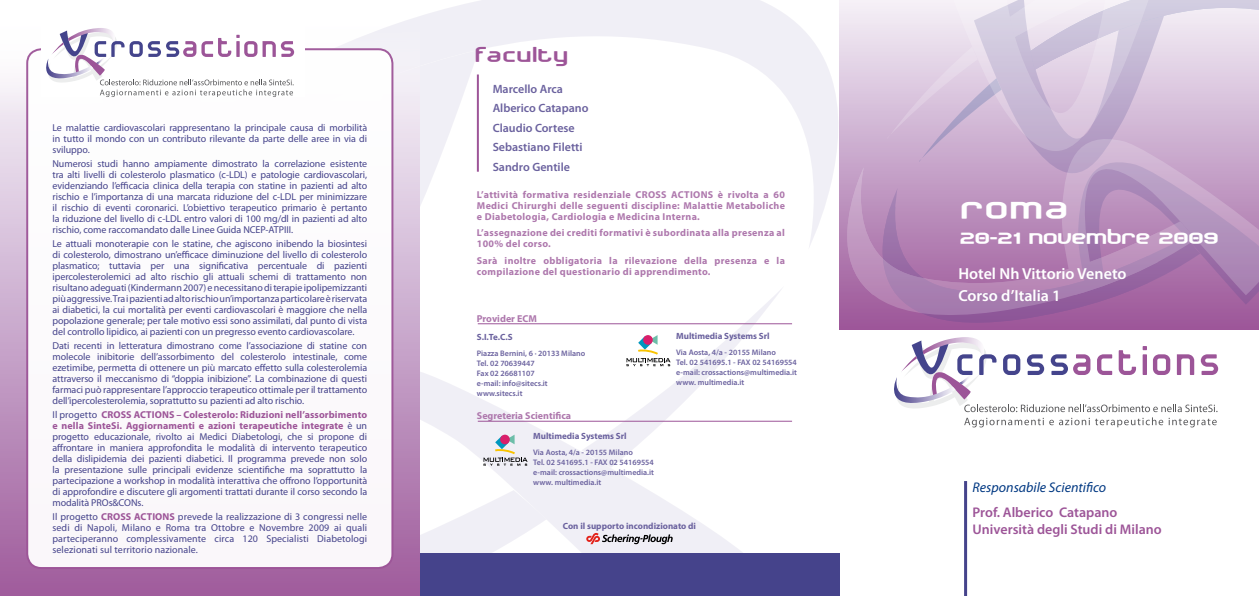
<style>
.page{position:relative;width:1259px;height:596px;background:#fff}
.page>*{position:absolute;margin:0;border:0;box-sizing:border-box;transform-origin:0 0}
.t1{font:31.4px "New Detroit";color:#fff}
.t2{font:20px "New Detroit";letter-spacing:-.07em;color:#fff}
.t3{font:20px "New Detroit";color:#9d5598}
.t4{font:600 16px/22px "Myriad Pro";color:#fff}
.t5{font:600 14px/16.8px "Myriad Pro";color:#9d5598}
.t6{font:italic 14px "Myriad Pro";color:#003882}
.t7{font:600 12px/19.5px "Myriad Pro";color:#6a619e}
.t8{font:10px/11px "Myriad Pro";letter-spacing:-.005em;color:#45438b;text-align:justify}
.t9{font:700 10px/11px "Myriad Pro";letter-spacing:.03em;color:#ae78ad}
.t10{font:700 10px "Myriad Pro";color:#ae78ad}
.t11{font:700 9px "Myriad Pro";color:#6a619e}
.t12{font:600 8px/10px "Myriad Pro";color:#6a619e}
.s1{font-weight:700;color:#9d5598}
</style>
<div class="page">
<svg style="left:581px;top:290px;width:203px;height:132px"></svg>
<svg style="left:547px;top:341px;width:197px;height:212px"></svg>
<svg style="left:420px;top:397px;width:127px;height:156px;fill:#f0eff6"></svg>
<svg style="left:420px;top:323px;width:59px;height:74px"></svg>
<svg style="left:391px;top:0;width:447px;height:247px"></svg>
<div style="left:0;top:26px;width:420px;height:569px;background:linear-gradient(to bottom,#fcffff,#9e5c9d)"></div>
<div style="left:27px;top:49px;width:365px;height:518px;background:#fff;border-radius:14px"></div>
<div style="left:26px;top:48px;width:367px;height:520px;border:2px solid #9d5598;border-radius:14px"></div>
<svg style="left:894px;top:337px;width:324px;height:90px"></svg>
<div style="left:839px;top:0;width:420px;height:329px;background:linear-gradient(to bottom,#f4f2f9,#9b5699)"></div>
<div style="left:420px;top:553px;width:419px;height:42px;background:#45438b"></div>
<div style="left:42px;top:26px;width:263px;height:71px;background:#fff"></div>
<svg style="left:37px;top:26px;width:257px;height:71px"></svg>
<hr style="left:964px;top:480px;width:3px;height:115px;background:#45438b">
<div style="left:881px;top:207px;width:267px;height:116px;background:linear-gradient(to right,#965799,#9d5a9b)"></div>
<svg style="left:1159px;top:130px;width:100px;height:165px;background:#bb96c0"></svg>
<svg style="left:846px;top:167px;width:350px;height:149px;background:#a775ab"></svg>
<svg style="left:846px;top:167px;width:312px;height:127px;background:#b487b6"></svg>
<svg style="left:947px;top:0;width:212px;height:186px;background:#cbb4d2"></svg>
<svg style="left:886px;top:47px;width:115px;height:116px;background:#d5c0da"></svg>
<svg style="left:1009px;top:0;width:250px;height:116px;background:#d8c8df"></svg>
<svg style="left:1019px;top:0;width:240px;height:38px;background:#e2dcea"></svg>
<svg style="left:586px;top:532px;width:86px;height:12px"></svg>
<hr style="left:477px;top:74px;width:2px;height:97px;background:#9d5598">
<svg style="left:626px;top:335px;width:44px;height:31px"></svg>
<svg style="left:483px;top:434px;width:44px;height:31px"></svg>
<hr style="left:478px;top:323px;width:314px;height:1px;background:#9d5598">
<hr style="left:478px;top:420px;width:314px;height:1px;background:#9d5598">
<p class="t8" style="left:52px;top:122px;width:316px">Le malattie cardiovascolari rappresentano la principale causa di morbilità in tutto il mondo con un contributo rilevante da parte delle aree in via di sviluppo.</p>
<p class="t8" style="left:52px;top:158px;width:316px">Numerosi studi hanno ampiamente dimostrato la correlazione esistente tra alti livelli di colesterolo plasmatico (c-LDL) e patologie cardiovascolari, evidenziando l’efficacia clinica della terapia con statine in pazienti ad alto rischio e l’importanza di una marcata riduzione del c-LDL per minimizzare il rischio di eventi coronarici. L’obiettivo terapeutico primario è pertanto la riduzione del livello di c-LDL entro valori di 100 mg/dl in pazienti ad alto rischio, come raccomandato dalle Linee Guida NCEP-ATPIII.</p>
<p class="t8" style="left:52px;top:238px;width:316px">Le attuali monoterapie con le statine, che agiscono inibendo la biosintesi di colesterolo, dimostrano un’efficace diminuzione del livello di colesterolo plasmatico; tuttavia per una significativa percentuale di pazienti ipercolesterolemici ad alto rischio gli attuali schemi di trattamento non risultano adeguati (Kindermann 2007) e necessitano di terapie ipolipemizzanti più aggressive. Tra i pazienti ad alto rischio un’importanza particolare è riservata ai diabetici, la cui mortalità per eventi cardiovascolari è maggiore che nella popolazione generale; per tale motivo essi sono assimilati, dal punto di vista del controllo lipidico, ai pazienti con un pregresso evento cardiovascolare.</p>
<p class="t8" style="left:52px;top:340px;width:316px">Dati recenti in letteratura dimostrano come l’associazione di statine con molecole inibitorie dell’assorbimento del colesterolo intestinale, come ezetimibe, permetta di ottenere un più marcato effetto sulla colesterolemia attraverso il meccanismo di “doppia inibizione”. La combinazione di questi farmaci può rappresentare l’approccio terapeutico ottimale per il trattamento dell’ipercolesterolemia, soprattutto su pazienti ad alto rischio.</p>
<p class="t8" style="left:52px;top:408px;width:316px">Il progetto <span class="s1">CROSS ACTIONS – Colesterolo: Riduzioni nell’assorbimento e nella SinteSi. Aggiornamenti e azioni terapeutiche integrate</span> è un progetto educazionale, rivolto ai Medici Diabetologi, che si propone di affrontare in maniera approfondita le modalità di intervento terapeutico della dislipidemia dei pazienti diabetici. Il programma prevede non solo la presentazione sulle principali evidenze scientifiche ma soprattutto la partecipazione a workshop in modalità interattiva che offrono l’opportunità di approfondire e discutere gli argomenti trattati durante il corso secondo la modalità PROs&amp;CONs.</p>
<p class="t8" style="left:52px;top:510px;width:316px">Il progetto <span class="s1">CROSS ACTIONS</span> prevede la realizzazione di 3 congressi nelle sedi di Napoli, Milano e Roma tra Ottobre e Novembre 2009 ai quali parteciperanno complessivamente circa 120 Specialisti Diabetologi selezionati sul territorio nazionale.</p>
<h2 class="t3" style="left:474px;top:46px;width:95px">FAculty</h2>
<p class="t7" style="left:493px;top:79px;width:97px">Marcello Arca<br>Alberico Catapano<br>Claudio Cortese<br>Sebastiano Filetti<br>Sandro Gentile</p>
<p class="t9" style="left:477px;top:188px;width:310px;text-align:justify">L’attività formativa residenziale CROSS ACTIONS è rivolta a 60<br>Medici Chirurghi delle seguenti discipline: Malattie Metaboliche e Diabetologia, Cardiologia e Medicina Interna.</p>
<p class="t9" style="left:477px;top:227px;width:309px">L’assegnazione dei crediti formativi è subordinata alla presenza al<br>100% del corso.</p>
<p class="t9" style="left:477px;top:255px;width:310px">Sarà inoltre obbligatoria la rilevazione della presenza e la compilazione del questionario di apprendimento.</p>
<p class="t10" style="left:477px;top:312px;width:61px">Provider ECM</p>
<p class="t11" style="left:477px;top:331px;width:37px">S.I.Te.C.S</p>
<p class="t12" style="left:477px;top:347px;width:110px">Piazza Bernini, 6 · 20133 Milano<br>Tel. 02 70639447<br>Fax 02 26681107<br>e-mail: info@sitecs.it www.sitecs.it</p>
<p class="t10" style="left:477px;top:409px;width:96px">Segreteria Scientifica</p>
<p class="t11" style="left:533px;top:429px;width:95px">Multimedia Systems Srl</p>
<p class="t12" style="left:533px;top:446px;width:122px">Via Aosta, 4/a - 20155 Milano<br>Tel. 02 541695.1 - FAX 02 54169554 e-mail: crossactions@multimedia.it www. multimedia.it</p>
<p class="t11" style="left:676px;top:330px;width:95px">Multimedia Systems Srl</p>
<p class="t12" style="left:676px;top:347px;width:122px">Via Aosta, 4/a - 20155 Milano<br>Tel. 02 541695.1 - FAX 02 54169554 e-mail: crossactions@multimedia.it www. multimedia.it</p>
<p class="t11" style="left:563px;top:520px;width:135px">Con il supporto incondizionato di</p>
<h1 class="t1" style="left:958px;top:193px;width:111px">roma</h1>
<h2 class="t2" style="left:958px;top:228px;width:261px">20-21 Novembre 2009</h2>
<h3 class="t4" style="left:958px;top:262px;width:170px">Hotel Nh Vittorio Veneto<br>Corso d’Italia 1</h3>
<h3 class="t6" style="left:972px;top:478px;width:135px">Responsabile Scientifico</h3>
<h3 class="t5" style="left:972px;top:503px;width:191px">Prof. Alberico Catapano<br>Università degli Studi di Milano</h3>
</div>
